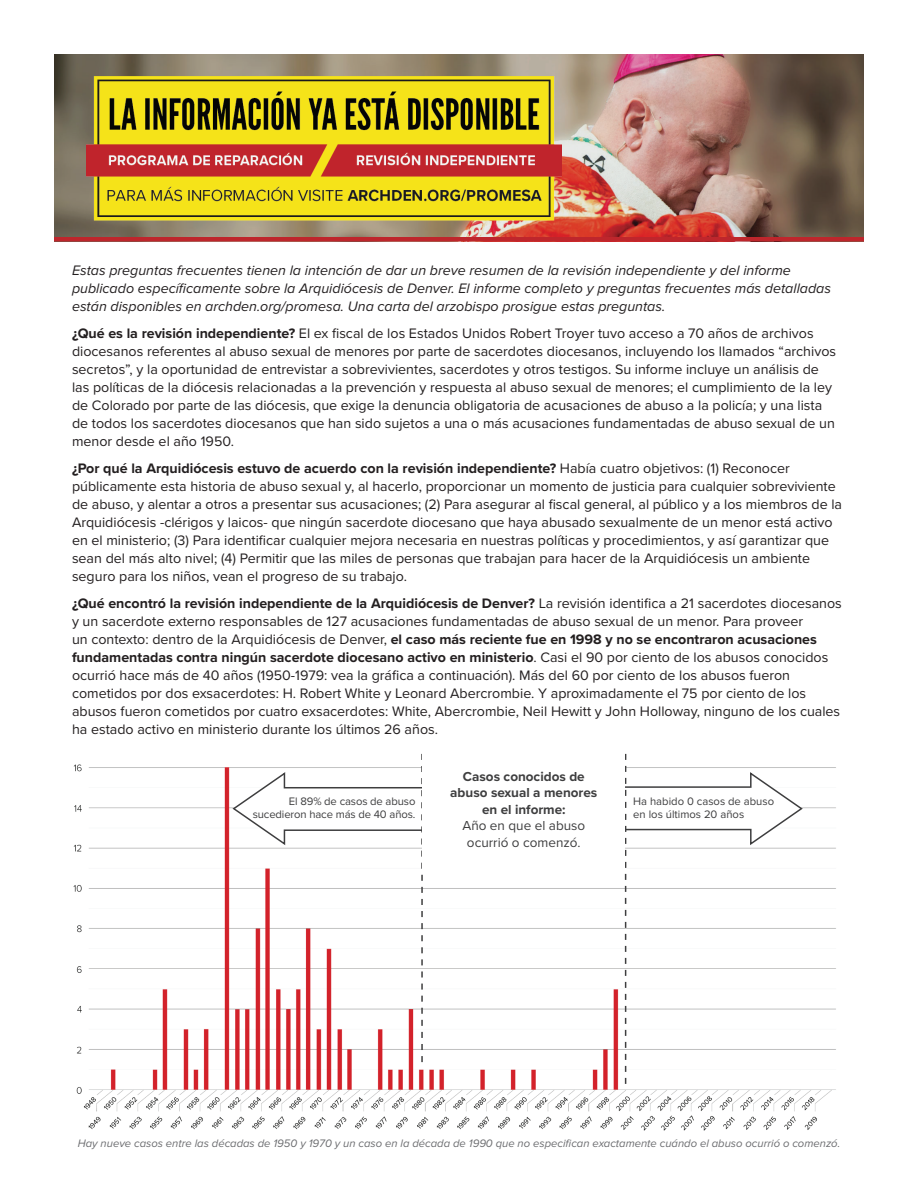
<style>
.page{position:relative;width:918px;height:1188px;background:#fff}
.page>*{position:absolute;margin:0;border:0;box-sizing:border-box;transform-origin:0 0}
.t1{font:14.25px/18px "Proxima Nova";color:#231f20}
.t2{font:italic 14.25px/18px "Proxima Nova";color:#231f20}
.t3{font:700 13.5px/16.5px "Proxima Nova";color:#3e3e3f;text-align:center}
.t4{font:13.5px/16.5px "Proxima Nova";color:#3e3e3f;text-align:center}
.t5{font:italic 11.25px "Proxima Nova";color:#6c6d70}
.t6{font:11.25px/13.5px "Proxima Nova";letter-spacing:-.01em;color:#3e3e3f;text-align:right}
.s1{font-weight:700}
</style>
<div class="page">
<img style="left:73px;top:753px;width:763px;height:378px">
<svg style="left:571px;top:754px;width:233px;height:330px"></svg>
<svg style="left:232px;top:754px;width:232px;height:308px"></svg>
<div style="left:423px;top:747px;width:202px;height:123px;background:#fff"></div>
<img style="left:54px;top:54px;width:810px;height:183px">
<div style="left:54px;top:237px;width:810px;height:5px;background:#be262c"></div>
<img style="left:86px;top:77px;width:476px;height:143px">
<p class="t2" style="left:72px;top:262px;width:761px">Estas preguntas frecuentes tienen la intención de dar un breve resumen de la revisión independiente y del informe publicado específicamente sobre la Arquidiócesis de Denver. El informe completo y preguntas frecuentes más detalladas están disponibles en archden.org/promesa. Una carta del arzobispo prosigue estas preguntas.</p>
<p class="t1" style="left:72px;top:325px;width:766px"><span class="s1">¿Qué es la revisión independiente?</span> El ex fiscal de los Estados Unidos Robert Troyer tuvo acceso a 70 años de archivos diocesanos referentes al abuso sexual de menores por parte de sacerdotes diocesanos, incluyendo los llamados “archivos secretos”, y la oportunidad de entrevistar a sobrevivientes, sacerdotes y otros testigos. Su informe incluye un análisis de las políticas de la diócesis relacionadas a la prevención y respuesta al abuso sexual de menores; el cumplimiento de la ley de Colorado por parte de las diócesis, que exige la denuncia obligatoria de acusaciones de abuso a la policía; y una lista de todos los sacerdotes diocesanos que han sido sujetos a una o más acusaciones fundamentadas de abuso sexual de un menor desde el año 1950.</p>
<p class="t1" style="left:72px;top:460px;width:772px"><span class="s1">¿Por qué la Arquidiócesis estuvo de acuerdo con la revisión independiente?</span> Había cuatro objetivos: (1) Reconocer públicamente esta historia de abuso sexual y, al hacerlo, proporcionar un momento de justicia para cualquier sobreviviente de abuso, y alentar a otros a presentar sus acusaciones; (2) Para asegurar al fiscal general, al público y a los miembros de la Arquidiócesis -clérigos y laicos- que ningún sacerdote diocesano que haya abusado sexualmente de un menor está activo en el ministerio; (3) Para identificar cualquier mejora necesaria en nuestras políticas y procedimientos, y así garantizar que sean del más alto nivel; (4) Permitir que las miles de personas que trabajan para hacer de la Arquidiócesis un ambiente seguro para los niños, vean el progreso de su trabajo.</p>
<p class="t1" style="left:72px;top:595px;width:771px"><span class="s1">¿Qué encontró la revisión independiente de la Arquidiócesis de Denver?</span> La revisión identifica a 21 sacerdotes diocesanos y un sacerdote externo responsables de 127 acusaciones fundamentadas de abuso sexual de un menor. Para proveer<br>un contexto: dentro de la Arquidiócesis de Denver, <span class="s1">el caso más reciente fue en 1998 y no se encontraron acusaciones fundamentadas contra ningún sacerdote diocesano activo en ministerio</span>. Casi el 90 por ciento de los abusos conocidos ocurrió hace más de 40 años (1950-1979: vea la gráfica a continuación). Más del 60 por ciento de los abusos fueron cometidos por dos exsacerdotes: H. Robert White y Leonard Abercrombie. Y aproximadamente el 75 por ciento de los abusos fueron cometidos por cuatro exsacerdotes: White, Abercrombie, Neil Hewitt y John Holloway, ninguno de los cuales ha estado activo en ministerio durante los últimos 26 años.</p>
<p class="t3" style="left:450px;top:769px;width:149px">Casos conocidos de abuso sexual a menores en el informe:</p>
<p class="t4" style="left:462px;top:818px;width:124px">Año en que el abuso ocurrió o comenzó.</p>
<p class="t6" style="left:253px;top:795px;width:164px">El 89% de casos de abuso sucedieron hace más de 40 años.</p>
<p class="t6" style="left:633px;top:795px;width:142px;text-align:left">Ha habido 0 casos de abuso en los últimos 20 años</p>
<p class="t5" style="left:78px;top:1137px;width:764px">Hay nueve casos entre las décadas de 1950 y 1970 y un caso en la década de 1990 que no especifican exactamente cuándo el abuso ocurrió o comenzó.</p>
</div>
